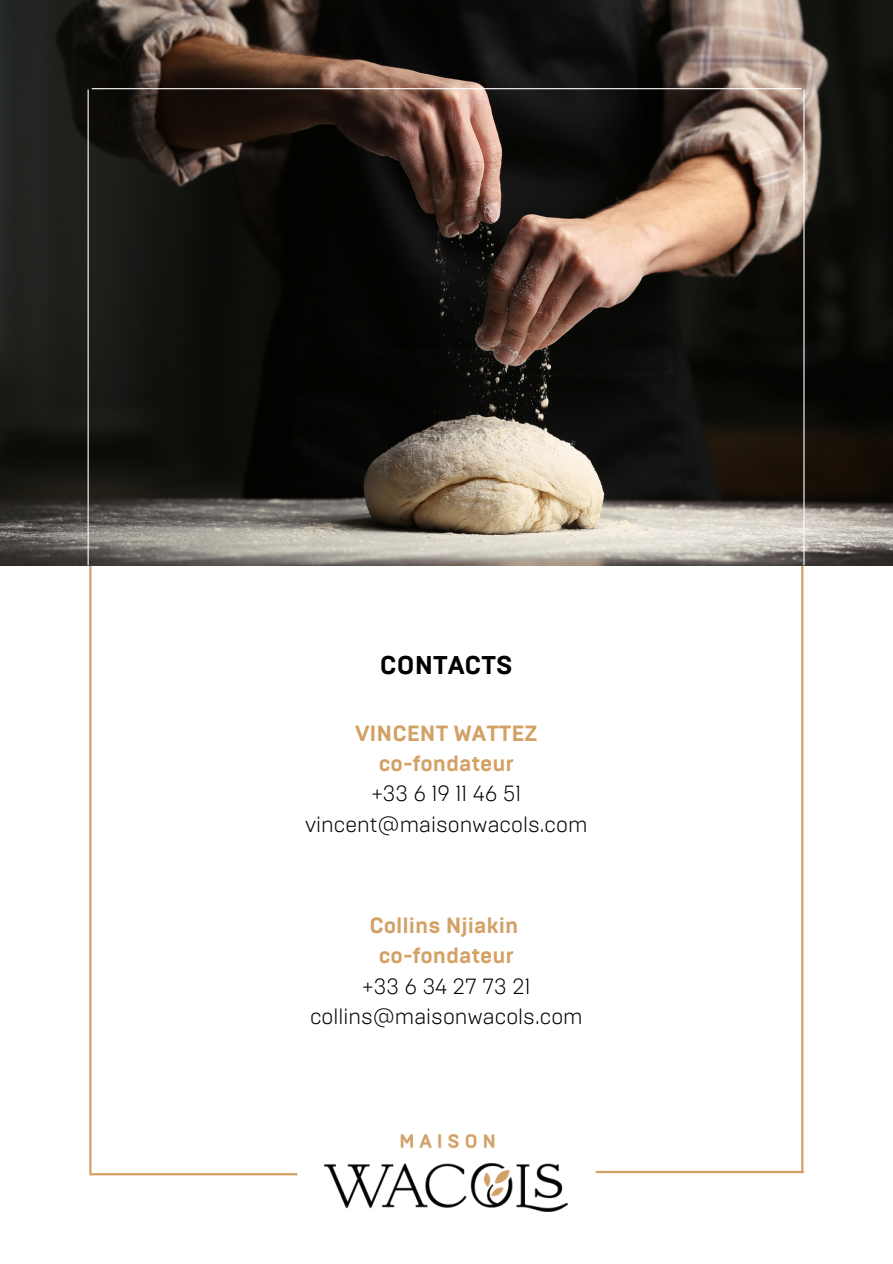
<style>
.page{position:relative;width:893px;height:1264px;background:#fff}
.page>*{position:absolute;margin:0;border:0;box-sizing:border-box;transform-origin:0 0}
.t1{font:700 25.65px "Brutal Type";color:#000}
.t2{font:300 22.05px "Brutal Type";color:#000}
.t3{font:700 22.05px "Brutal Type";color:#d3a166}
</style>
<div class="page">
<img style="left:0;top:0;width:892px;height:565px">
<img style="left:325px;top:1134px;width:242px;height:77px">
<hr style="left:89px;top:566px;width:2px;height:607px;background:#d3a166">
<hr style="left:801px;top:566px;width:2px;height:607px;background:#d3a166">
<hr style="left:89px;top:1173px;width:208px;height:2px;background:#d3a166">
<hr style="left:595px;top:1170px;width:208px;height:3px;background:#d3a166">
<hr style="left:88px;top:90px;width:1px;height:475px;background:#fff">
<hr style="left:803px;top:90px;width:1px;height:475px;background:#fff">
<hr style="left:92px;top:88px;width:709px;height:1px;background:#fff">
<p class="t1" style="left:380px;top:649px;width:134px">CONTACTS</p>
<p class="t3" style="left:355px;top:719px;width:184px">VINCENT WATTEZ</p>
<p class="t3" style="left:378px;top:750px;width:137px">co-fondateur</p>
<p class="t2" style="left:371px;top:780px;width:151px">+33 6 19 11 46 51</p>
<p class="t2" style="left:305px;top:810px;width:284px">vincent@maisonwacols.com</p>
<p class="t3" style="left:369px;top:912px;width:150px">Collins Njiakin</p>
<p class="t3" style="left:378px;top:942px;width:137px">co-fondateur</p>
<p class="t2" style="left:362px;top:972px;width:169px">+33 6 34 27 73 21</p>
<p class="t2" style="left:310px;top:1002px;width:274px">collins@maisonwacols.com</p>
</div>
